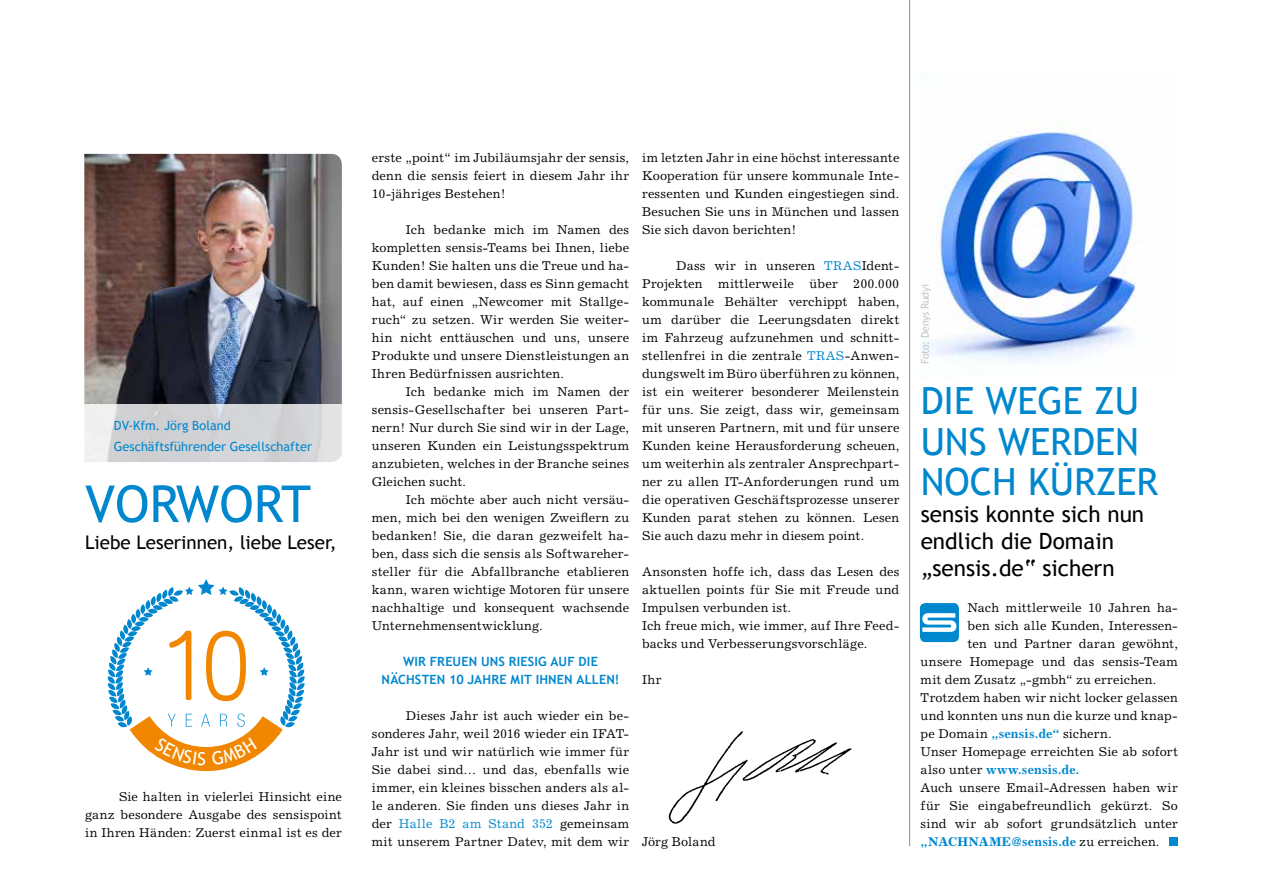
<style>
.page{position:relative;width:1263px;height:893px;background:#fff}
.page>*{position:absolute;margin:0;border:0;box-sizing:border-box;transform-origin:0 0}
.t1{font:51px "Trebuchet MS";color:#0087ce}
.t2{font:37.5px/40.5px "Trebuchet MS";color:#0087ce}
.t3{font:22.5px/27px "Trebuchet MS";color:#000}
.t4{font:18.75px "Trebuchet MS";color:#000}
.t5{font:12.75px/18px "Excelsior";letter-spacing:.015em;color:#000;text-align:justify}
.t6{font:700 12.75px "Excelsior";letter-spacing:.01em;color:#0087ce}
.t7{font:700 12.75px/18px "Trebuchet MS";letter-spacing:.01em;color:#0087ce;text-align:center}
.t8{font:12.75px/21px "Trebuchet MS";color:#0087ce}
.t9{font:10.5px "Trebuchet MS";letter-spacing:-.015em;color:#c6c6c6}
.s1{color:#0087ce}
.s2{font-weight:700;color:#0087ce}
.s3{font-weight:400;color:#000}
</style>
<div class="page">
<img style="left:84px;top:154px;width:258px;height:250px">
<svg style="left:84px;top:404px;width:258px;height:58px;background:#d6d7d9"></svg>
<hr style="left:909px;top:0;width:1px;height:846px;background:#878787">
<img style="left:668px;top:731px;width:184px;height:93px">
<img style="left:921px;top:123px;width:220px;height:238px">
<div style="left:1169px;top:837px;width:9px;height:9px;background:#0087ce"></div>
<div style="left:920px;top:603px;width:39px;height:39px;background:#0087ce;border-radius:5px"></div>
<svg style="left:922px;top:613px;width:34px;height:19px"></svg>
<svg style="left:107px;top:579px;width:198px;height:192px"></svg>
<p class="t8" style="left:114px;top:415px;width:199px">DV-Kfm. Jörg Boland<br>Geschäftsführender Gesellschafter</p>
<h1 class="t1" style="left:85px;top:474px;width:227px">VORWORT</h1>
<h3 class="t4" style="left:85px;top:531px;width:253px">Liebe Leserinnen, liebe Leser,</h3>
<p class="t5" style="left:85px;top:788px;width:258px;text-indent:34px">Sie halten in vielerlei Hinsicht eine ganz besondere Ausgabe des sensispoint in Ihren Händen: Zuerst einmal ist es der</p>
<p class="t5" style="left:372px;top:149px;width:259px">erste „point“ im Jubiläumsjahr der sensis, denn die sensis feiert in diesem Jahr ihr 10-jähriges Bestehen!</p>
<p class="t5" style="left:372px;top:221px;width:259px;text-indent:34px">Ich bedanke mich im Namen des kompletten sensis-Teams bei Ihnen, liebe Kunden! Sie halten uns die Treue und ha&shy;ben damit bewiesen, dass es Sinn gemacht hat, auf einen „Newcomer mit Stallge&shy;ruch“ zu setzen. Wir werden Sie weiter&shy;hin nicht enttäuschen und uns, unsere Produkte und unsere Dienstleistungen an Ihren Bedürfnissen ausrichten.</p>
<p class="t5" style="left:372px;top:383px;width:259px;text-indent:34px">Ich bedanke mich im Namen der sensis-Gesellschafter bei unseren Part&shy;nern! Nur durch Sie sind wir in der Lage, unseren Kunden ein Leistungsspektrum anzubieten, welches in der Branche seines Gleichen sucht.</p>
<p class="t5" style="left:372px;top:491px;width:259px;text-indent:34px">Ich möchte aber auch nicht versäu&shy;men, mich bei den wenigen Zweiflern zu bedanken! Sie, die daran gezweifelt ha&shy;ben, dass sich die sensis als Softwareher&shy;steller für die Abfallbranche etablieren kann, waren wichtige Motoren für unsere nachhaltige und konsequent wachsende Unternehmensentwicklung.</p>
<p class="t7" style="left:382px;top:653px;width:239px">WIR FREUEN UNS RIESIG AUF DIE<br>NÄCHSTEN 10 JAHRE MIT IHNEN ALLEN!</p>
<p class="t5" style="left:372px;top:707px;width:259px;text-indent:34px">Dieses Jahr ist auch wieder ein be&shy;sonderes Jahr, weil 2016 wieder ein IFAT-Jahr ist und wir natürlich wie immer für Sie dabei sind… und das, ebenfalls wie immer, ein kleines bisschen anders als al&shy;le anderen. Sie finden uns dieses Jahr in der <span class="s1">Halle B2 am Stand 352</span> gemeinsam mit unserem Partner Datev, mit dem wir</p>
<p class="t5" style="left:642px;top:149px;width:259px">im letzten Jahr in eine höchst interessante Kooperation für unsere kommunale Inte&shy;ressenten und Kunden eingestiegen sind.<br>Besuchen Sie uns in München und lassen Sie sich davon berichten!</p>
<p class="t5" style="left:642px;top:257px;width:259px;text-indent:34px">Dass wir in unseren <span class="s1">TRAS</span>Ident-Projekten mittlerweile über 200.000 kommunale Behälter verchippt haben, um darüber die Leerungsdaten direkt im Fahrzeug aufzunehmen und schnitt&shy;stellenfrei in die zentrale <span class="s1">TRAS</span>-Anwen&shy;dungswelt im Büro überführen zu können, ist ein weiterer besonderer Meilenstein für uns. Sie zeigt, dass wir, gemeinsam mit unseren Partnern, mit und für unsere Kunden keine Herausforderung scheuen, um weiterhin als zentraler Ansprechpart&shy;ner zu allen IT-Anforderungen rund um die operativen Geschäftsprozesse unserer Kunden parat stehen zu können. Lesen Sie auch dazu mehr in diesem point.</p>
<p class="t5" style="left:642px;top:563px;width:259px;text-align:left">Ansonsten hoffe ich, dass das Lesen des aktuellen points für Sie mit Freude und Impulsen verbunden ist.<br>Ich freue mich, wie immer, auf Ihre Feed&shy;backs und Verbesserungsvorschläge.</p>
<p class="t5" style="left:642px;top:671px;width:21px">Ihr</p>
<p class="t5" style="left:642px;top:833px;width:75px">Jörg Boland</p>
<p class="t9" style="left:919px;top:364px;width:82px;rotate:-90deg">Foto: Denys Rudyi</p>
<h2 class="t2" style="left:921px;top:381px;width:239px">DIE WEGE ZU<br>UNS WERDEN<br>NOCH KÜRZER</h2>
<h3 class="t3" style="left:921px;top:501px;width:225px">sensis konnte sich nun endlich die Domain „sensis.de“ sichern</h3>
<p class="t5" style="left:967px;top:599px;width:212px">Nach mittlerweile 10 Jahren ha-</p>
<p class="t5" style="left:967px;top:617px;width:212px">ben sich alle Kunden, Interessen-</p>
<p class="t5" style="left:967px;top:635px;width:212px">ten und Partner daran gewöhnt,</p>
<p class="t5" style="left:921px;top:653px;width:259px">unsere Homepage und das sensis-Team</p>
<p class="t5" style="left:921px;top:671px;width:237px">mit dem Zusatz „-gmbh“ zu erreichen.</p>
<p class="t5" style="left:921px;top:689px;width:259px">Trotzdem haben wir nicht locker gelassen</p>
<p class="t5" style="left:921px;top:707px;width:259px">und konnten uns nun die kurze und knap-</p>
<p class="t5" style="left:921px;top:725px;width:192px">pe Domain <span class="s2">„sensis.de“</span> sichern.</p>
<p class="t5" style="left:921px;top:743px;width:259px">Unser Homepage erreichten Sie ab sofort</p>
<p class="t6" style="left:921px;top:762px;width:160px"><span class="s3">also unter</span> www.sensis.de.</p>
<p class="t5" style="left:921px;top:779px;width:259px">Auch unsere Email-Adressen haben wir</p>
<p class="t5" style="left:921px;top:797px;width:259px">für Sie eingabefreundlich gekürzt. So</p>
<p class="t5" style="left:921px;top:815px;width:259px">sind wir ab sofort grundsätzlich unter</p>
<p class="t6" style="left:921px;top:834px;width:240px">„NACHNAME@sensis.de <span class="s3">zu erreichen.</span></p>
</div>
